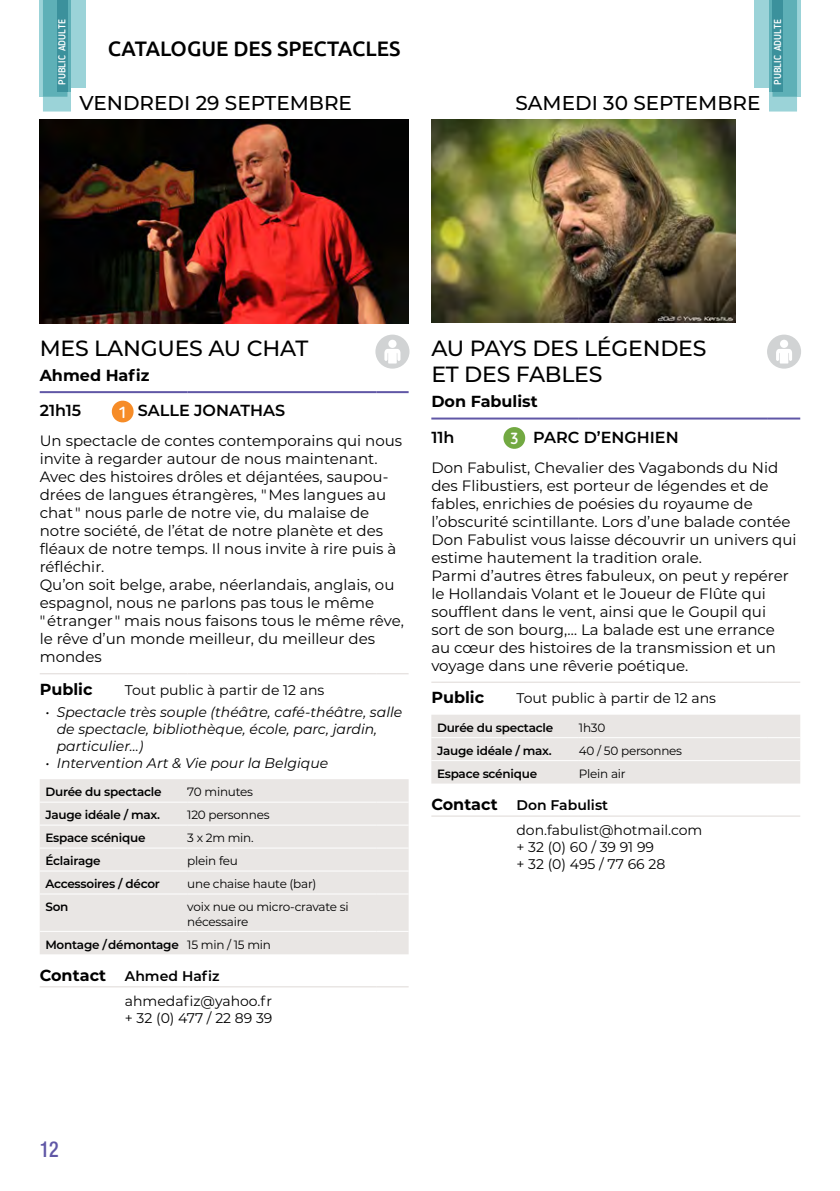
<style>
.page{position:relative;width:840px;height:1191px;background:#fff}
.page>*{position:absolute;margin:0;border:0;box-sizing:border-box;transform-origin:0 0}
.t1{font:500 22px/26.4px "Montserrat";letter-spacing:-.01em;color:#000}
.t2{font:500 condensed 22px "Helvetica Neue";color:#6057a6;scale:.9 1}
.t3{font:500 21px "Ubuntu";color:#000}
.t4{font:500 20px "Montserrat";color:#000}
.t5{font:600 16px "Montserrat";color:#000}
.t6{font:700 16px "Montserrat";color:#000}
.t7{font:15px/18px "Montserrat";color:#000}
.t8{font:14px/24.8px "Montserrat";color:#000}
.t9{font:italic 14px/16.8px "Montserrat";color:#000}
.t10{font:600 12px "Montserrat";letter-spacing:-.02em;color:#000}
.t11{font:12px/14.4px "Montserrat";letter-spacing:-.02em;color:#000}
.t12{font:500 10px "Blogger Sans";letter-spacing:.02em;color:#fff}
.s1{font-family:"Blogger Sans";font-weight:500;color:#fff}
.s2{font-weight:400}
.s3{font-weight:700;font-size:16px}
.s4{font-weight:600}
</style>
<div class="page">
<hr style="left:796px;top:0;width:3px;height:97px;background:#9bd3d8">
<svg style="left:769px;top:0;width:27px;height:111px;background:#69b6bc"></svg>
<div style="left:754px;top:0;width:14px;height:88px;background:#9bd3d8"></div>
<hr style="left:768px;top:0;width:3px;height:92px;background:#5eb0b7">
<div style="left:771px;top:0;width:11px;height:92px;background:#3b919c"></div>
<hr style="left:40px;top:0;width:3px;height:97px;background:#9bd3d8">
<svg style="left:43px;top:0;width:28px;height:111px;background:#6bb7be"></svg>
<div style="left:71px;top:0;width:14px;height:88px;background:#9bd3d8"></div>
<hr style="left:68px;top:0;width:3px;height:92px;background:#5eb0b7">
<div style="left:57px;top:0;width:11px;height:92px;background:#3b919c"></div>
<div style="left:40px;top:779px;width:368px;height:175px;background:#e9e6e4"></div>
<hr style="left:40px;top:986px;width:147px;height:1px;background:#ded9d6">
<hr style="left:187px;top:986px;width:189px;height:1px;background:#ded9d6">
<hr style="left:376px;top:986px;width:32px;height:1px;background:#ded9d6">
<hr style="left:40px;top:870px;width:147px;height:1px;background:#fff">
<hr style="left:187px;top:870px;width:189px;height:1px;background:#fff">
<hr style="left:376px;top:870px;width:32px;height:1px;background:#fff">
<hr style="left:40px;top:893px;width:147px;height:1px;background:#fff">
<hr style="left:187px;top:893px;width:189px;height:1px;background:#fff">
<hr style="left:376px;top:893px;width:32px;height:1px;background:#fff">
<hr style="left:40px;top:931px;width:147px;height:1px;background:#fff">
<hr style="left:187px;top:931px;width:189px;height:1px;background:#fff">
<hr style="left:376px;top:931px;width:32px;height:1px;background:#fff">
<hr style="left:40px;top:801px;width:147px;height:1px;background:#fff">
<hr style="left:187px;top:801px;width:189px;height:1px;background:#fff">
<hr style="left:376px;top:801px;width:32px;height:1px;background:#fff">
<hr style="left:40px;top:824px;width:147px;height:1px;background:#fff">
<hr style="left:187px;top:824px;width:189px;height:1px;background:#fff">
<hr style="left:376px;top:824px;width:32px;height:1px;background:#fff">
<hr style="left:40px;top:847px;width:147px;height:1px;background:#fff">
<hr style="left:187px;top:847px;width:189px;height:1px;background:#fff">
<hr style="left:376px;top:847px;width:32px;height:1px;background:#fff">
<hr style="left:40px;top:391px;width:147px;height:2px;background:#6057a6">
<hr style="left:187px;top:391px;width:189px;height:2px;background:#6057a6">
<hr style="left:376px;top:391px;width:32px;height:2px;background:#6057a6">
<hr style="left:40px;top:673px;width:147px;height:1px;background:#ded9d6">
<hr style="left:187px;top:673px;width:189px;height:1px;background:#ded9d6">
<hr style="left:376px;top:673px;width:32px;height:1px;background:#ded9d6">
<img style="left:40px;top:119px;width:368px;height:204px">
<div style="left:375px;top:334px;width:34px;height:35px;background:#d1d3d4;border-radius:50%"></div>
<div style="left:388px;top:340px;width:8px;height:8px;background:#fff;border-radius:50%"></div>
<svg style="left:384px;top:349px;width:16px;height:14px"></svg>
<svg style="left:111px;top:400px;width:23px;height:23px"></svg>
<div style="left:431px;top:715px;width:368px;height:68px;background:#e9e6e4"></div>
<hr style="left:431px;top:815px;width:147px;height:1px;background:#ded9d6">
<hr style="left:578px;top:815px;width:189px;height:1px;background:#ded9d6">
<hr style="left:767px;top:815px;width:32px;height:1px;background:#ded9d6">
<hr style="left:431px;top:737px;width:147px;height:1px;background:#fff">
<hr style="left:578px;top:737px;width:189px;height:1px;background:#fff">
<hr style="left:767px;top:737px;width:32px;height:1px;background:#fff">
<hr style="left:431px;top:760px;width:147px;height:1px;background:#fff">
<hr style="left:578px;top:760px;width:189px;height:1px;background:#fff">
<hr style="left:767px;top:760px;width:32px;height:1px;background:#fff">
<hr style="left:431px;top:417px;width:147px;height:2px;background:#6057a6">
<hr style="left:578px;top:417px;width:189px;height:2px;background:#6057a6">
<hr style="left:767px;top:417px;width:32px;height:2px;background:#6057a6">
<hr style="left:431px;top:681px;width:147px;height:1px;background:#ded9d6">
<hr style="left:578px;top:681px;width:189px;height:1px;background:#ded9d6">
<hr style="left:767px;top:681px;width:32px;height:1px;background:#ded9d6">
<img style="left:431px;top:119px;width:304px;height:204px">
<div style="left:766px;top:334px;width:34px;height:35px;background:#d1d3d4;border-radius:50%"></div>
<div style="left:779px;top:340px;width:8px;height:8px;background:#fff;border-radius:50%"></div>
<svg style="left:776px;top:349px;width:15px;height:14px"></svg>
<svg style="left:503px;top:427px;width:23px;height:22px"></svg>
<p class="t12" style="left:56px;top:85px;width:68px;rotate:-90deg">PUBLIC ADULTE</p>
<h2 class="t3" style="left:108px;top:35px;width:294px">CATALOGUE DES SPECTACLES</h2>
<h3 class="t4" style="left:79px;top:89px;width:274px">VENDREDI 29 SEPTEMBRE</h3>
<h3 class="t4" style="left:515px;top:89px;width:246px">SAMEDI 30 SEPTEMBRE</h3>
<p class="t12" style="left:771px;top:85px;width:68px;rotate:-90deg">PUBLIC ADULTE</p>
<h1 class="t1" style="left:40px;top:334px;width:270px">MES LANGUES AU CHAT</h1>
<p class="t6" style="left:40px;top:363px;width:111px">Ahmed Hafiz</p>
<p class="t5" style="left:40px;top:399px;width:43px">21h15</p>
<p class="t5" style="left:118px;top:399px;width:168px"><span class="s1">1</span> SALLE JONATHAS</p>
<p class="t7" style="left:40px;top:431px;width:365px">Un spectacle de contes contemporains qui nous invite à regarder autour de nous maintenant.<br>Avec des histoires drôles et déjantées, saupou&shy;drées de langues étrangères, " Mes langues au chat " nous parle de notre vie, du malaise de notre société, de l’état de notre planète et des fléaux de notre temps. Il nous invite à rire puis à réfléchir.<br>Qu’on soit belge, arabe, néerlandais, anglais, ou espagnol, nous ne parlons pas tous le même<br>" étranger " mais nous faisons tous le même rêve, le rêve d’un monde meilleur, du meilleur des mondes</p>
<p class="t6" style="left:40px;top:677px;width:54px">Public</p>
<p class="t8" style="left:125px;top:677px;width:201px">Tout public à partir de 12 ans</p>
<p class="t9" style="left:57px;top:703px;width:347px;text-indent:-11px">• Spectacle très souple (théâtre, café-théâtre, salle de spectacle, bibliothèque, école, parc, jardin, particulier…)</p>
<p class="t9" style="left:45px;top:754px;width:284px">• Intervention Art &amp; Vie pour la Belgique</p>
<p class="t10" style="left:45px;top:783px;width:118px">Durée du spectacle</p>
<p class="t11" style="left:187px;top:784px;width:67px">70 minutes</p>
<p class="t10" style="left:45px;top:806px;width:116px">Jauge idéale / max.</p>
<p class="t11" style="left:187px;top:807px;width:84px">120 personnes</p>
<p class="t10" style="left:45px;top:829px;width:102px">Espace scénique</p>
<p class="t11" style="left:187px;top:830px;width:68px">3 x 2m min.</p>
<p class="t10" style="left:45px;top:852px;width:57px">Éclairage</p>
<p class="t11" style="left:187px;top:853px;width:52px">plein feu</p>
<p class="t10" style="left:45px;top:875px;width:116px">Accessoires / décor</p>
<p class="t11" style="left:187px;top:876px;width:130px">une chaise haute (bar)</p>
<p class="t10" style="left:45px;top:898px;width:25px">Son</p>
<p class="t11" style="left:187px;top:899px;width:163px">voix nue ou micro-cravate si nécessaire</p>
<p class="t10" style="left:45px;top:936px;width:227px">Montage / démontage <span class="s2">15 min / 15 min</span></p>
<p class="t8" style="left:125px;top:963px;width:148px;text-indent:-85px"><span class="s3">Contact</span> <span class="s4">Ahmed Hafiz </span>ahmedafiz@yahoo.fr</p>
<p class="t8" style="left:125px;top:1005px;width:149px">+ 32 (0) 477 / 22 89 39</p>
<h1 class="t1" style="left:431px;top:334px;width:276px">AU PAYS DES LÉGENDES<br>ET DES FABLES</h1>
<p class="t6" style="left:431px;top:390px;width:108px">Don Fabulist</p>
<p class="t5" style="left:431px;top:426px;width:25px">11h</p>
<p class="t5" style="left:510px;top:426px;width:170px"><span class="s1">3</span> PARC D’ENGHIEN</p>
<p class="t7" style="left:431px;top:458px;width:366px">Don Fabulist, Chevalier des Vagabonds du Nid des Flibustiers, est porteur de légendes et de fables, enrichies de poésies du royaume de l’obscurité scintillante. Lors d’une balade contée Don Fabulist vous laisse découvrir un univers qui estime hautement la tradition orale.<br>Parmi d’autres êtres fabuleux, on peut y repérer le Hollandais Volant et le Joueur de Flûte qui soufflent dans le vent, ainsi que le Goupil qui sort de son bourg,… La balade est une errance au cœur des histoires de la transmission et un voyage dans une rêverie poétique.</p>
<p class="t6" style="left:431px;top:686px;width:54px">Public</p>
<p class="t8" style="left:516px;top:685px;width:201px">Tout public à partir de 12 ans</p>
<p class="t10" style="left:437px;top:719px;width:118px">Durée du spectacle</p>
<p class="t11" style="left:578px;top:720px;width:28px">1h30</p>
<p class="t10" style="left:437px;top:742px;width:116px">Jauge idéale / max.</p>
<p class="t11" style="left:578px;top:743px;width:105px">40 / 50 personnes</p>
<p class="t10" style="left:437px;top:765px;width:102px">Espace scénique</p>
<p class="t11" style="left:578px;top:766px;width:48px">Plein air</p>
<p class="t8" style="left:516px;top:792px;width:187px;text-indent:-85px"><span class="s3">Contact</span> <span class="s4">Don Fabulist </span>don.fabulist@hotmail.com</p>
<p class="t8" style="left:516px;top:838px;width:150px;line-height:16.8px">+ 32 (0) 60 / 39 91 99 + 32 (0) 495 / 77 66 28</p>
<h1 class="t2" style="left:40px;top:1136px;width:23px">12</h1>
</div>
